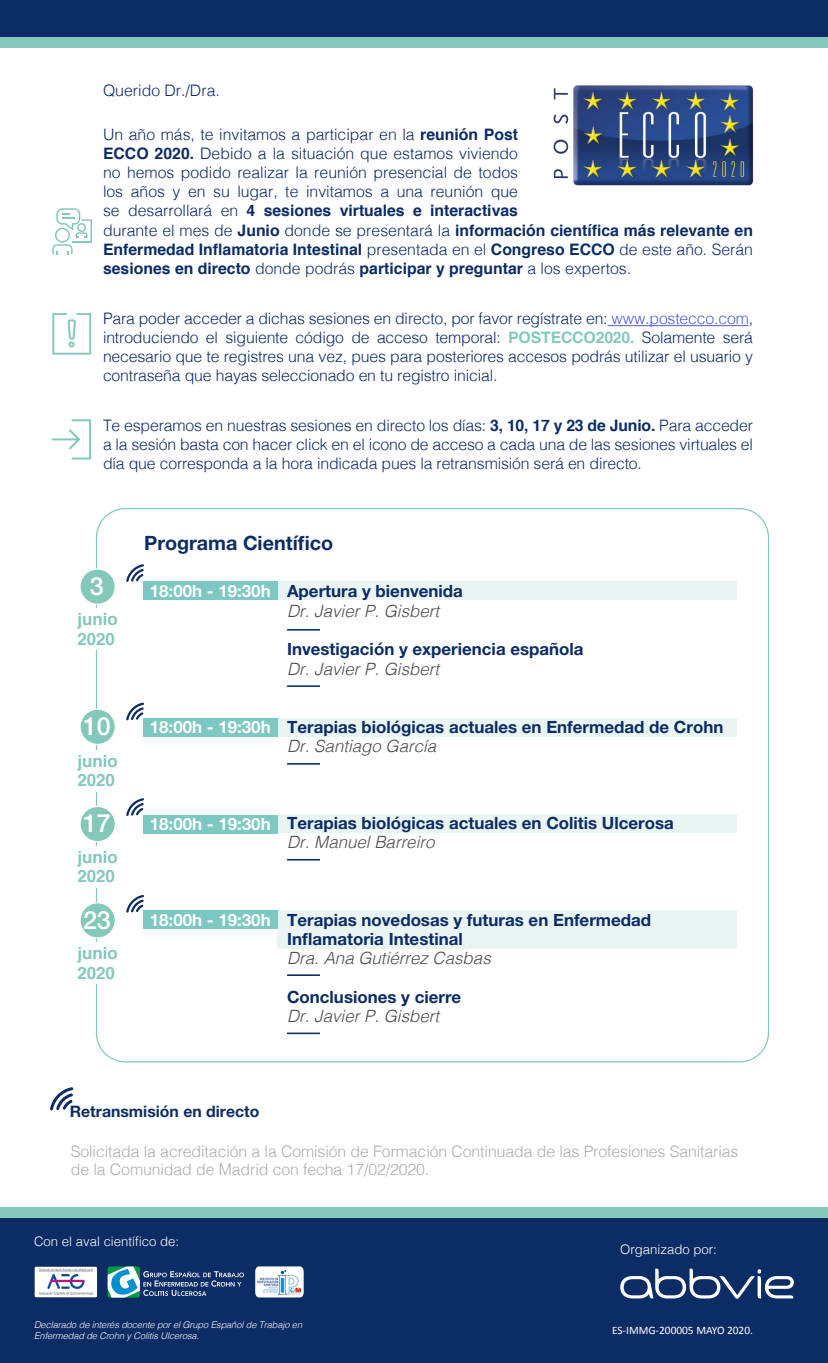
<style>
.page{position:relative;width:828px;height:1363px;background:#fff}
.page>*{position:absolute;margin:0;border:0;box-sizing:border-box;transform-origin:0 0}
.t1{font:500 25.12px "Helvetica Neue LT Pro";color:#fff}
.t2{font:700 19.75px "Helvetica Neue LT Pro";color:#0c2c65}
.t3{font:700 16.88px/19.2px "Helvetica Neue LT Pro";color:#0c2c65}
.t4{font:italic 300 16.88px "Helvetica";color:#4d4d4d}
.t5{font:700 16.88px "Helvetica Neue LT Pro";color:#fff}
.t6{font:700 16.88px/19.2px "Helvetica";color:#83c8bb}
.t7{font:300 15.75px/19px "Helvetica";letter-spacing:-.01em;color:#0c2c65;text-align:justify}
.t8{font:700 15.75px/19px "Helvetica";color:#0c2c65;text-align:justify}
.t9{font:300 15.75px/19px "Helvetica";letter-spacing:-.005em;color:#aeacac}
.t10{font:700 15.75px "Helvetica Neue LT Pro";color:#0c2c65}
.t11{font:300 13.12px "Helvetica";color:#fff}
.t12{font:11.38px "Calibri";color:#fff}
.t13{font:italic 300 9.25px/11px "Helvetica";letter-spacing:-.01em;color:#fff}
.s1{font-weight:700}
.s2{font-weight:300}
.s3{color:#4f5cd6}
.s4{font-weight:700;color:#83c8bb}
</style>
<div class="page">
<hr style="left:607px;top:325px;width:141px;height:1px;background:#4f5cd6">
<img style="left:553px;top:85px;width:201px;height:101px">
<div style="left:0;top:1213px;width:828px;height:149px;background:#0c2c65"></div>
<div style="left:0;top:1206px;width:828px;height:11px;background:#83c8bb"></div>
<svg style="left:620px;top:1268px;width:173px;height:30px"></svg>
<svg style="left:108px;top:1266px;width:136px;height:31px"></svg>
<svg style="left:255px;top:1266px;width:49px;height:31px"></svg>
<img style="left:257px;top:1268px;width:44px;height:26px">
<img style="left:34px;top:1266px;width:64px;height:31px">
<svg style="left:50px;top:1087px;width:23px;height:23px"></svg>
<svg style="left:52px;top:419px;width:39px;height:40px"></svg>
<div style="left:80px;top:569px;width:35px;height:35px;background:#83c8bb;border-radius:50%"></div>
<div style="left:79px;top:568px;width:37px;height:37px;border:1px solid #fff;border-radius:50%"></div>
<div style="left:80px;top:709px;width:35px;height:35px;background:#83c8bb;border-radius:50%"></div>
<div style="left:79px;top:708px;width:37px;height:37px;border:1px solid #fff;border-radius:50%"></div>
<div style="left:80px;top:806px;width:35px;height:35px;background:#83c8bb;border-radius:50%"></div>
<div style="left:79px;top:806px;width:37px;height:36px;border:1px solid #fff;border-radius:50%"></div>
<div style="left:80px;top:902px;width:35px;height:36px;background:#83c8bb;border-radius:50%"></div>
<div style="left:79px;top:902px;width:37px;height:36px;border:1px solid #fff;border-radius:50%"></div>
<div style="left:277px;top:718px;width:459px;height:18px;background:#eaf5f3"></div>
<div style="left:277px;top:814px;width:459px;height:19px;background:#eaf5f3"></div>
<div style="left:277px;top:910px;width:459px;height:38px;background:#eaf5f3"></div>
<div style="left:277px;top:581px;width:459px;height:19px;background:#eaf5f3"></div>
<div style="left:143px;top:581px;width:134px;height:19px;background:#7dc8c2"></div>
<div style="left:143px;top:718px;width:134px;height:18px;background:#7dc8c2"></div>
<div style="left:143px;top:815px;width:134px;height:18px;background:#7dc8c2"></div>
<div style="left:143px;top:910px;width:134px;height:19px;background:#7dc8c2"></div>
<hr style="left:287px;top:629px;width:33px;height:1px;background:#0c2c65">
<hr style="left:287px;top:685px;width:33px;height:2px;background:#0c2c65">
<hr style="left:287px;top:763px;width:33px;height:1px;background:#0c2c65">
<hr style="left:287px;top:974px;width:33px;height:2px;background:#0c2c65">
<hr style="left:287px;top:1032px;width:33px;height:2px;background:#0c2c65">
<hr style="left:287px;top:859px;width:33px;height:1px;background:#0c2c65">
<svg style="left:126px;top:798px;width:18px;height:18px"></svg>
<svg style="left:126px;top:702px;width:18px;height:18px"></svg>
<svg style="left:126px;top:895px;width:18px;height:17px"></svg>
<svg style="left:126px;top:564px;width:18px;height:18px"></svg>
<svg style="left:52px;top:313px;width:39px;height:42px"></svg>
<div style="left:0;top:0;width:828px;height:41px;background:#0c2c65"></div>
<div style="left:0;top:37px;width:828px;height:11px;background:#83c8bb"></div>
<svg style="left:52px;top:208px;width:40px;height:46px"></svg>
<p class="t7" style="left:103px;top:80px;width:118px">Querido Dr./Dra.</p>
<p class="t7" style="left:103px;top:124px;width:416px">Un año más, te invitamos a participar en la <span class="s1">reunión Post ECCO 2020.</span> Debido a la situación que estamos viviendo no hemos podido realizar la reunión presencial de todos los años y en su lugar, te invitamos a una reunión que se desarrollará en <span class="s1">4 sesiones virtuales e interactivas</span></p>
<p class="t8" style="left:103px;top:221px;width:651px"><span class="s2">durante el mes de</span> Junio <span class="s2">donde se presentará la</span> información científica más relevante en Enfermedad Inflamatoria Intestinal <span class="s2">presentada en el</span> Congreso ECCO <span class="s2">de este año. Serán </span>sesiones en directo <span class="s2">donde podrás</span> participar y preguntar <span class="s2">a los expertos.</span></p>
<p class="t7" style="left:103px;top:308px;width:651px">Para poder acceder a dichas sesiones en directo, por favor regístrate en: <span class="s3">www.postecco.com</span>, introduciendo el siguiente código de acceso temporal: <span class="s4">POSTECCO2020.</span> Solamente será necesario que te registres una vez, pues para posteriores accesos podrás utilizar el usuario y contraseña que hayas seleccionado en tu registro inicial.</p>
<p class="t7" style="left:103px;top:415px;width:651px">Te esperamos en nuestras sesiones en directo los días: <span class="s1">3, 10, 17 y 23 de Junio.</span> Para acceder a la sesión basta con hacer click en el icono de acceso a cada una de las sesiones virtuales el día que corresponda a la hora indicada pues la retransmisión será en directo.</p>
<h1 class="t1" style="left:90px;top:571px;width:15px">3</h1>
<p class="t6" style="left:77px;top:610px;width:42px">junio<br>2020</p>
<h1 class="t1" style="left:83px;top:711px;width:29px">10</h1>
<p class="t6" style="left:77px;top:751px;width:42px">junio<br>2020</p>
<h1 class="t1" style="left:83px;top:808px;width:29px">17</h1>
<p class="t6" style="left:77px;top:847px;width:42px">junio<br>2020</p>
<h1 class="t1" style="left:83px;top:904px;width:29px">23</h1>
<p class="t6" style="left:77px;top:944px;width:42px">junio<br>2020</p>
<p class="t2" style="left:144px;top:530px;width:191px">Programa Científico</p>
<p class="t5" style="left:150px;top:580px;width:122px">18:00h - 19:30h</p>
<p class="t3" style="left:287px;top:581px;width:177px">Apertura y bienvenida</p>
<p class="t4" style="left:287px;top:596px;width:153px">Dr. Javier P. Gisbert</p>
<p class="t3" style="left:287px;top:639px;width:298px">Investigación y experiencia española</p>
<p class="t4" style="left:287px;top:654px;width:153px">Dr. Javier P. Gisbert</p>
<p class="t5" style="left:150px;top:717px;width:122px">18:00h - 19:30h</p>
<p class="t3" style="left:287px;top:716px;width:438px">Terapias biológicas actuales en Enfermedad de Crohn</p>
<p class="t4" style="left:287px;top:731px;width:151px">Dr. Santiago García</p>
<p class="t5" style="left:150px;top:813px;width:122px">18:00h - 19:30h</p>
<p class="t3" style="left:287px;top:813px;width:388px">Terapias biológicas actuales en Colitis Ulcerosa</p>
<p class="t4" style="left:287px;top:828px;width:149px">Dr. Manuel Barreiro</p>
<p class="t5" style="left:150px;top:909px;width:122px">18:00h - 19:30h</p>
<p class="t3" style="left:287px;top:909px;width:365px">Terapias novedosas y futuras en Enfermedad<br>Inflamatoria Intestinal</p>
<p class="t4" style="left:287px;top:944px;width:205px">Dra. Ana Gutiérrez Casbas</p>
<p class="t3" style="left:287px;top:986px;width:176px">Conclusiones y cierre</p>
<p class="t4" style="left:287px;top:1001px;width:153px">Dr. Javier P. Gisbert</p>
<p class="t10" style="left:70px;top:1101px;width:191px">Retransmisión en directo</p>
<p class="t9" style="left:71px;top:1140px;width:669px">Solicitada la acreditación a la Comisión de Formación Continuada de las Profesiones Sanitarias de la Comunidad de Madrid con fecha 17/02/2020.</p>
<p class="t11" style="left:34px;top:1230px;width:146px">Con el aval científico de:</p>
<p class="t13" style="left:34px;top:1318px;width:269px">Declarado de interés docente por el Grupo Español de Trabajo en<br>Enfermedad de Crohn y Colitis Ulcerosa.</p>
<p class="t11" style="left:620px;top:1238px;width:98px">Organizado por:</p>
<p class="t12" style="left:612px;top:1323px;width:142px">ES-IMMG-200005 MAYO 2020.</p>
</div>
